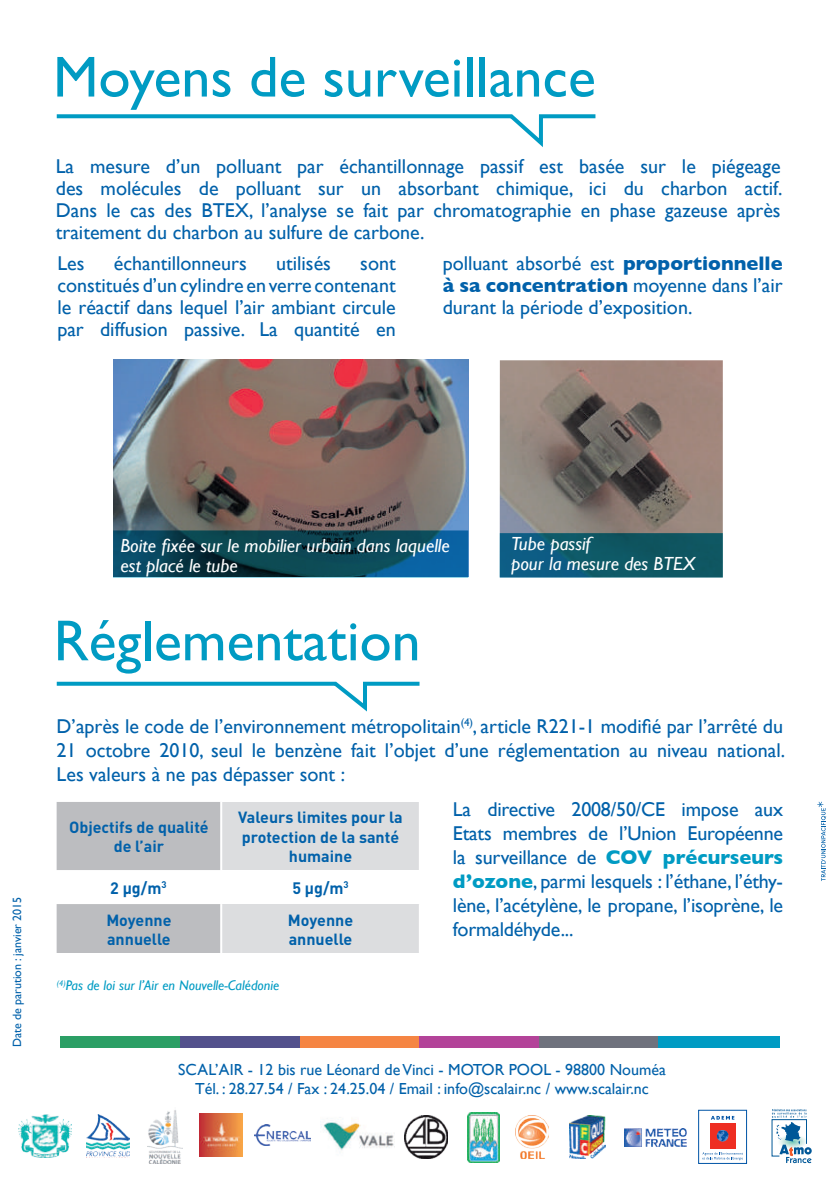
<style>
.page{position:relative;width:840px;height:1191px;background:#fff}
.page>*{position:absolute;margin:0;border:0;box-sizing:border-box;transform-origin:0 0}
.t1{font:58px "Gill Sans";color:#009bc3}
.t2{font:20px/22px "Gill Sans";color:#0161aa;text-align:justify}
.t3{font:italic 19px/20px "Gill Sans";color:#fff}
.t4{font:700 16.4px "DIN";color:#0161aa}
.t5{font:16px/19.2px "Gill Sans";color:#0161aa;text-align:center}
.t6{font:700 16px/19.2px "DIN";color:#0161aa;text-align:center}
.t7{font:italic 14px "Gill Sans";color:#009bc3}
.t8{font:12px "Gill Sans";color:#0161aa}
.s1{font-weight:700}
.s2{font-weight:700;color:#009bc3}
</style>
<div class="page">
<svg style="left:56px;top:681px;width:364px;height:31px"></svg>
<svg style="left:57px;top:802px;width:163px;height:151px"></svg>
<div style="left:221px;top:802px;width:198px;height:68px;background:#dcdddf"></div>
<div style="left:221px;top:904px;width:198px;height:49px;background:#dcdddf"></div>
<hr style="left:220px;top:802px;width:2px;height:68px;background:#fff">
<hr style="left:418px;top:802px;width:2px;height:68px;background:#fff">
<hr style="left:220px;top:904px;width:2px;height:49px;background:#fff">
<hr style="left:418px;top:904px;width:2px;height:49px;background:#fff">
<svg style="left:56px;top:114px;width:540px;height:33px"></svg>
<img style="left:113px;top:359px;width:355px;height:171px">
<img style="left:499px;top:360px;width:223px;height:173px">
<svg style="left:113px;top:530px;width:355px;height:47px;fill:#0a4956"></svg>
<svg style="left:499px;top:533px;width:223px;height:44px;fill:#0e5966"></svg>
<img style="left:404px;top:1115px;width:43px;height:43px">
<div style="left:698px;top:1110px;width:48px;height:53px;border:1px solid #0154a6"></div>
<div style="left:709px;top:1123px;width:25px;height:25px;background:#ee2e22"></div>
<svg style="left:716px;top:1130px;width:12px;height:11px"></svg>
<svg style="left:711px;top:1116px;width:23px;height:3px"></svg>
<svg style="left:702px;top:1152px;width:40px;height:8px"></svg>
<svg style="left:771px;top:1109px;width:40px;height:54px"></svg>
<img style="left:467px;top:1112px;width:32px;height:50px">
<img style="left:624px;top:1128px;width:62px;height:18px">
<img style="left:515px;top:1115px;width:33px;height:43px">
<img style="left:569px;top:1115px;width:36px;height:43px">
<img style="left:254px;top:1124px;width:56px;height:21px">
<img style="left:147px;top:1110px;width:36px;height:53px">
<img style="left:19px;top:1114px;width:52px;height:43px">
<img style="left:87px;top:1114px;width:42px;height:43px">
<img style="left:200px;top:1113px;width:43px;height:44px">
<img style="left:321px;top:1118px;width:73px;height:33px">
<svg style="left:817px;top:801px;width:8px;height:80px"></svg>
<div style="left:60px;top:1036px;width:122px;height:11px;background:#2b9f65"></div>
<div style="left:180px;top:1036px;width:121px;height:11px;background:#53518c"></div>
<div style="left:299px;top:1036px;width:122px;height:11px;background:#f58543"></div>
<div style="left:419px;top:1036px;width:121px;height:11px;background:#b34399"></div>
<div style="left:538px;top:1036px;width:122px;height:11px;background:#6f727d"></div>
<div style="left:658px;top:1036px;width:121px;height:11px;background:#009bc3"></div>
<h1 class="t1" style="left:53px;top:43px;width:544px">Moyens de surveillance</h1>
<p class="t2" style="left:56px;top:155px;width:727px">La mesure d’un polluant par échantillonnage passif est basée sur le piégeage des molécules de polluant sur un absorbant chimique, ici du charbon actif.<br>Dans le cas des BTEX, l’analyse se fait par chromatographie en phase gazeuse après traitement du charbon au sulfure de carbone.</p>
<p class="t2" style="left:57px;top:252px;width:29px">Les</p>
<p class="t2" style="left:114px;top:252px;width:134px">échantillonneurs</p>
<p class="t2" style="left:276px;top:252px;width:56px">utilisés</p>
<p class="t2" style="left:57px;top:252px;width:340px;text-indent:303px">sont constitués d’un cylindre en verre contenant le réactif dans lequel l’air ambiant circule par diffusion passive. La quantité en</p>
<p class="t2" style="left:442px;top:252px;width:341px">polluant absorbé est <span class="s1">proportionnelle à sa concentration</span> moyenne dans l’air durant la période d’exposition.</p>
<p class="t8" style="left:10px;top:1047px;width:152px;rotate:-90deg">Date de parution : janvier 2015</p>
<p class="t3" style="left:120px;top:535px;width:330px">Boite fixée sur le mobilier urbain dans laquelle est placé le tube</p>
<p class="t3" style="left:511px;top:534px;width:186px">Tube passif<br>pour la mesure des BTEX</p>
<h1 class="t1" style="left:54px;top:606px;width:368px">Réglementation</h1>
<p class="t2" style="left:57px;top:713px;width:729px;line-height:24px">D’après le code de l’environnement métropolitain<sup>(4)</sup>, article R221-1 modifié par l’arrêté du 21 octobre 2010, seul le benzène fait l’objet d’une réglementation au niveau national.<br>Les valeurs à ne pas dépasser sont :</p>
<p class="t6" style="left:69px;top:817px;width:141px">Objectifs de qualité de l’air</p>
<p class="t6" style="left:238px;top:807px;width:166px">Valeurs limites pour la protection de la santé humaine</p>
<p class="t4" style="left:110px;top:877px;width:58px">2 µg/m<sup>3</sup></p>
<p class="t4" style="left:292px;top:877px;width:58px">5 µg/m<sup>3</sup></p>
<p class="t6" style="left:106px;top:909px;width:67px;text-align:left">Moyenne annuelle</p>
<p class="t6" style="left:288px;top:909px;width:67px;text-align:left">Moyenne annuelle</p>
<p class="t2" style="left:452px;top:797px;width:331px;line-height:24px">La directive 2008/50/CE impose aux Etats membres de l’Union Européenne la surveillance de <span class="s2">COV précurseurs d’ozone</span>, parmi lesquels : l’éthane, l’éthy&shy;lène, l’acétylène, le propane, l’isoprène, le formaldéhyde...</p>
<p class="t7" style="left:57px;top:977px;width:224px"><sup>(4)</sup>Pas de loi sur l’Air en Nouvelle-Calédonie</p>
<p class="t5" style="left:178px;top:1059px;width:489px">SCAL’AIR - 12 bis rue Léonard de Vinci - MOTOR POOL - 98800 Nouméa<br>Tél. : 28.27.54 / Fax : 24.25.04 / Email : info@scalair.nc / www.scalair.nc</p>
</div>
